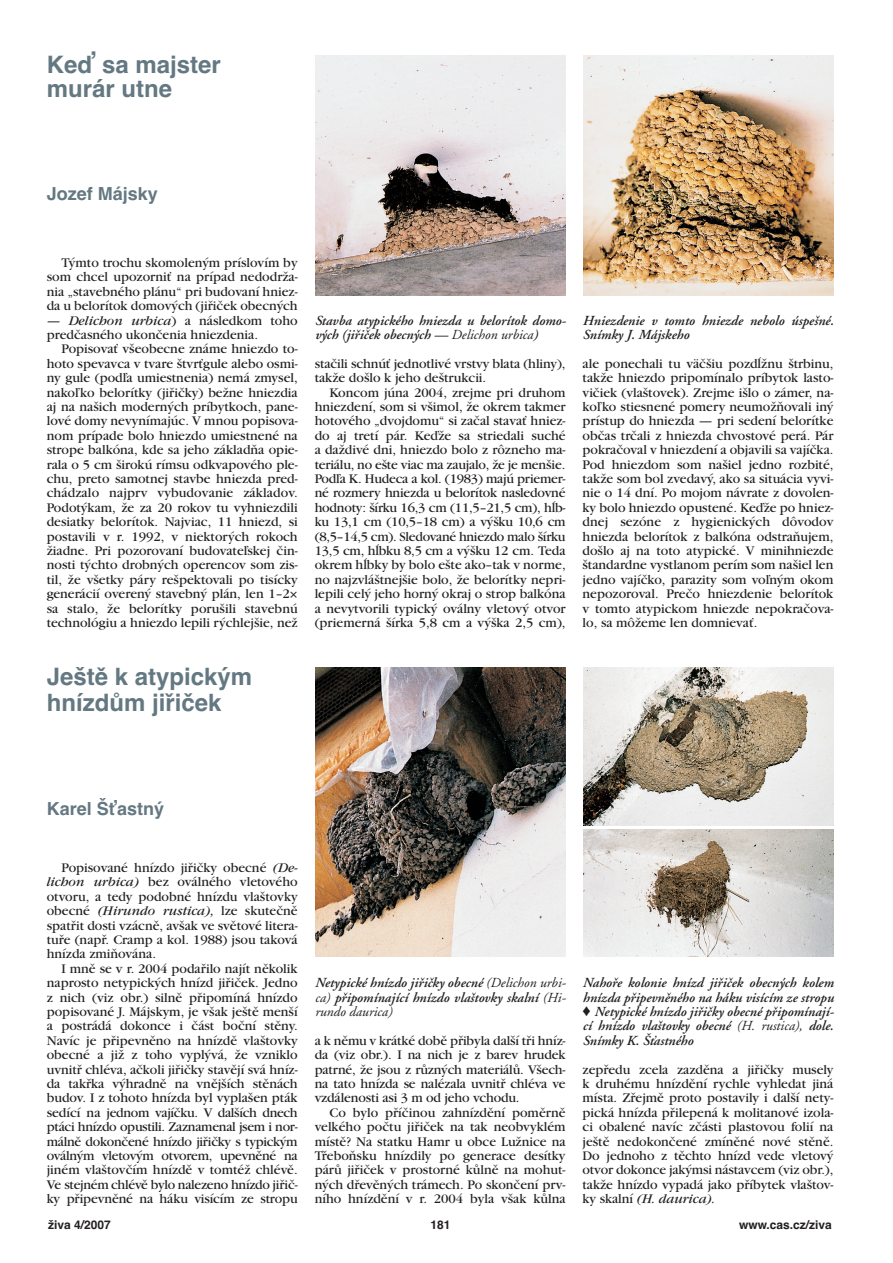
<style>
.page{position:relative;width:893px;height:1263px;background:#fff}
.page>*{position:absolute;margin:0;border:0;box-sizing:border-box;transform-origin:0 0}
.t1{font:700 24px/24px "Helvetica CE";color:#647882}
.t2{font:700 18px "Helvetica CE";color:#647882}
.t3{font:13.8px/14.4px "Garamond CE";color:#231f20;text-align:justify}
.t4{font:italic 600 13.8px/14.4px "Adobe Garamond CE";color:#231f20}
.t5{font:700 12px "Helvetica CE";color:#231f20}
.s1{font-style:italic}
.s2{font-weight:400}
</style>
<div class="page">
<img style="left:315px;top:55px;width:251px;height:241px">
<img style="left:583px;top:55px;width:250px;height:241px">
<img style="left:315px;top:668px;width:251px;height:289px">
<img style="left:583px;top:667px;width:251px;height:158px">
<img style="left:584px;top:829px;width:250px;height:128px">
<h1 class="t1" style="left:47px;top:52px;width:176px">Keď sa majster murár utne</h1>
<h2 class="t2" style="left:47px;top:183px;width:113px">Jozef Májsky</h2>
<p class="t3" style="left:47px;top:257px;width:252px;text-indent:15px">Týmto trochu skomoleným príslovím by som chcel upozorniť na prípad nedodrža&shy;nia „stavebného plánu“ pri budovaní hniez&shy;da u belorítok domových (jiřiček obecných</p>
<p class="t3" style="left:47px;top:314px;width:252px">— <span class="s1">Delichon urbica</span>) a následkom toho predčasného ukončenia hniezdenia.</p>
<p class="t3" style="left:47px;top:343px;width:252px;text-align:left;text-indent:15px">Popisovať všeobecne známe hniezdo to&shy;hoto spevavca v tvare štvrťgule alebo osmi&shy;ny gule (podľa umiestnenia) nemá zmysel, nakoľko belorítky (jiřičky) bežne hniezdia aj na našich moderných príbytkoch, pane&shy;lové domy nevynímajúc. V mnou popisova&shy;nom prípade bolo hniezdo umiestnené na strope balkóna, kde sa jeho základňa opie&shy;rala o 5 cm širokú rímsu odkvapového ple&shy;chu, preto samotnej stavbe hniezda pred&shy;chádzalo najprv vybudovanie základov.<br>Podotýkam, že za 20 rokov tu vyhniezdili desiatky belorítok. Najviac, 11 hniezd, si postavili v r. 1992, v niektorých rokoch žiadne. Pri pozorovaní budovateľskej čin&shy;nosti týchto drobných operencov som zis&shy;til, že všetky páry rešpektovali po tisícky generácií overený stavebný plán, len 1–2 sa stalo, že belorítky porušili stavebnú technológiu a hniezdo lepili rýchlejšie, než</p>
<h1 class="t1" style="left:47px;top:664px;width:207px;line-height:26.2px">Ještě k atypickým hnízdům jiřiček</h1>
<p class="t4" style="left:315px;top:315px;width:253px">Stavba atypického hniezda u belorítok domo&shy;vých (jiřiček obecných — <span class="s2">Delichon urbica</span>)</p>
<p class="t4" style="left:583px;top:315px;width:252px">Hniezdenie v tomto hniezde nebolo úspešné.<br>Snímky J. Májskeho</p>
<p class="t3" style="left:315px;top:358px;width:252px">stačili schnúť jednotlivé vrstvy blata (hliny), takže došlo k jeho deštrukcii.</p>
<p class="t3" style="left:315px;top:386px;width:252px;text-indent:15px">Koncom júna 2004, zrejme pri druhom hniezdení, som si všimol, že okrem takmer hotového „dvojdomu“ si začal stavať hniez&shy;do aj tretí pár. Keďže sa striedali suché a daždivé dni, hniezdo bolo z rôzneho ma&shy;teriálu, no ešte viac ma zaujalo, že je menšie.<br>Podľa K. Hudeca a kol. (1983) majú priemer&shy;né rozmery hniezda u belorítok nasledovné hodnoty: šírku 16,3 cm (11,5–21,5 cm), hĺb&shy;ku 13,1 cm (10,5–18 cm) a výšku 10,6 cm (8,5–14,5 cm). Sledované hniezdo malo šírku 13,5 cm, hĺbku 8,5 cm a výšku 12 cm. Teda okrem hĺbky by bolo ešte ako–tak v norme, no najzvláštnejšie bolo, že belorítky nepri&shy;lepili celý jeho horný okraj o strop balkóna a nevytvorili typický oválny vletový otvor (priemerná šírka 5,8 cm a výška 2,5 cm),</p>
<p class="t3" style="left:583px;top:358px;width:252px">ale ponechali tu väčšiu pozdĺžnu štrbinu, takže hniezdo pripomínalo príbytok lasto&shy;vičiek (vlaštovek). Zrejme išlo o zámer, na&shy;koľko stiesnené pomery neumožňovali iný prístup do hniezda — pri sedení belorítke občas trčali z hniezda chvostové perá. Pár pokračoval v hniezdení a objavili sa vajíčka.<br>Pod hniezdom som našiel jedno rozbité, takže som bol zvedavý, ako sa situácia vyvi&shy;nie o 14 dní. Po mojom návrate z dovolen&shy;ky bolo hniezdo opustené. Keďže po hniez&shy;dnej sezóne z hygienických dôvodov hniezda belorítok z balkóna odstraňujem, došlo aj na toto atypické. V minihniezde štandardne vystlanom perím som našiel len jedno vajíčko, parazity som voľným okom nepozoroval. Prečo hniezdenie belorítok v tomto atypickom hniezde nepokračova&shy;lo, sa môžeme len domnievať.</p>
<h2 class="t2" style="left:47px;top:798px;width:119px">Karel Šťastný</h2>
<p class="t3" style="left:47px;top:862px;width:253px;text-indent:15px">Popisované hnízdo jiřičky obecné <span class="s1">(De&shy;lichon urbica)</span> bez oválného vletového otvoru, a tedy podobné hnízdu vlaštovky obecné <span class="s1">(Hirundo rustica),</span> lze skutečně spatřit dosti vzácně, avšak ve světové litera&shy;tuře (např. Cramp a kol. 1988) jsou taková hnízda zmiňována.</p>
<p class="t3" style="left:47px;top:962px;width:252px;text-indent:15px">I mně se v r. 2004 podařilo najít několik naprosto netypických hnízd jiřiček. Jedno z nich (viz obr.) silně připomíná hnízdo popisované J. Májskym, je však ještě menší a postrádá dokonce i část boční stěny.<br>Navíc je připevněno na hnízdě vlaštovky obecné a již z toho vyplývá, že vzniklo uvnitř chléva, ačkoli jiřičky stavějí svá hníz&shy;da takřka výhradně na vnějších stěnách budov. I z tohoto hnízda byl vyplašen pták sedící na jednom vajíčku. V dalších dnech ptáci hnízdo opustili. Zaznamenal jsem i nor&shy;málně dokončené hnízdo jiřičky s typickým oválným vletovým otvorem, upevněné na jiném vlaštovčím hnízdě v tomtéž chlévě.<br>Ve stejném chlévě bylo nalezeno hnízdo jiřič&shy;ky připevněné na háku visícím ze stropu</p>
<p class="t4" style="left:315px;top:977px;width:253px;text-align:justify">Netypické hnízdo jiřičky obecné <span class="s2">(Delichon urbi&shy;ca)</span> připomínající hnízdo vlaštovky skalní <span class="s2">(Hi&shy;rundo daurica)</span></p>
<p class="t4" style="left:583px;top:977px;width:253px;text-align:justify">Nahoře kolonie hnízd jiřiček obecných kolem hnízda připevněného na háku visícím ze stropu ♦ Netypické hnízdo jiřičky obecné připomínají&shy;cí hnízdo vlaštovky obecné <span class="s2">(H. rustica),</span> dole.<br>Snímky K. Šťastného</p>
<p class="t3" style="left:315px;top:1034px;width:252px">a k němu v krátké době přibyla další tři hníz&shy;da (viz obr.). I na nich je z barev hrudek patrné, že jsou z různých materiálů. Všech&shy;na tato hnízda se nalézala uvnitř chléva ve vzdálenosti asi 3 m od jeho vchodu.</p>
<p class="t3" style="left:315px;top:1106px;width:252px;text-indent:15px">Co bylo příčinou zahnízdění poměrně velkého počtu jiřiček na tak neobvyklém místě? Na statku Hamr u obce Lužnice na Třeboňsku hnízdily po generace desítky párů jiřiček v prostorné kůlně na mohut&shy;ných dřevěných trámech. Po skončení prv&shy;ního hnízdění v r. 2004 byla však kůlna</p>
<p class="t3" style="left:583px;top:1063px;width:252px">zepředu zcela zazděna a jiřičky musely k druhému hnízdění rychle vyhledat jiná místa. Zřejmě proto postavily i další nety&shy;pická hnízda přilepená k molitanové izola&shy;ci obalené navíc zčásti plastovou folií na ještě nedokončené zmíněné nové stěně.<br>Do jednoho z těchto hnízd vede vletový otvor dokonce jakýmsi nástavcem (viz obr.), takže hnízdo vypadá jako příbytek vlaštov&shy;ky skalní <span class="s1">(H. daurica).</span></p>
<p class="t5" style="left:48px;top:1217px;width:64px">živa 4/2007</p>
<p class="t5" style="left:431px;top:1217px;width:22px">181</p>
<p class="t5" style="left:739px;top:1217px;width:94px">www.cas.cz/ziva</p>
</div>
